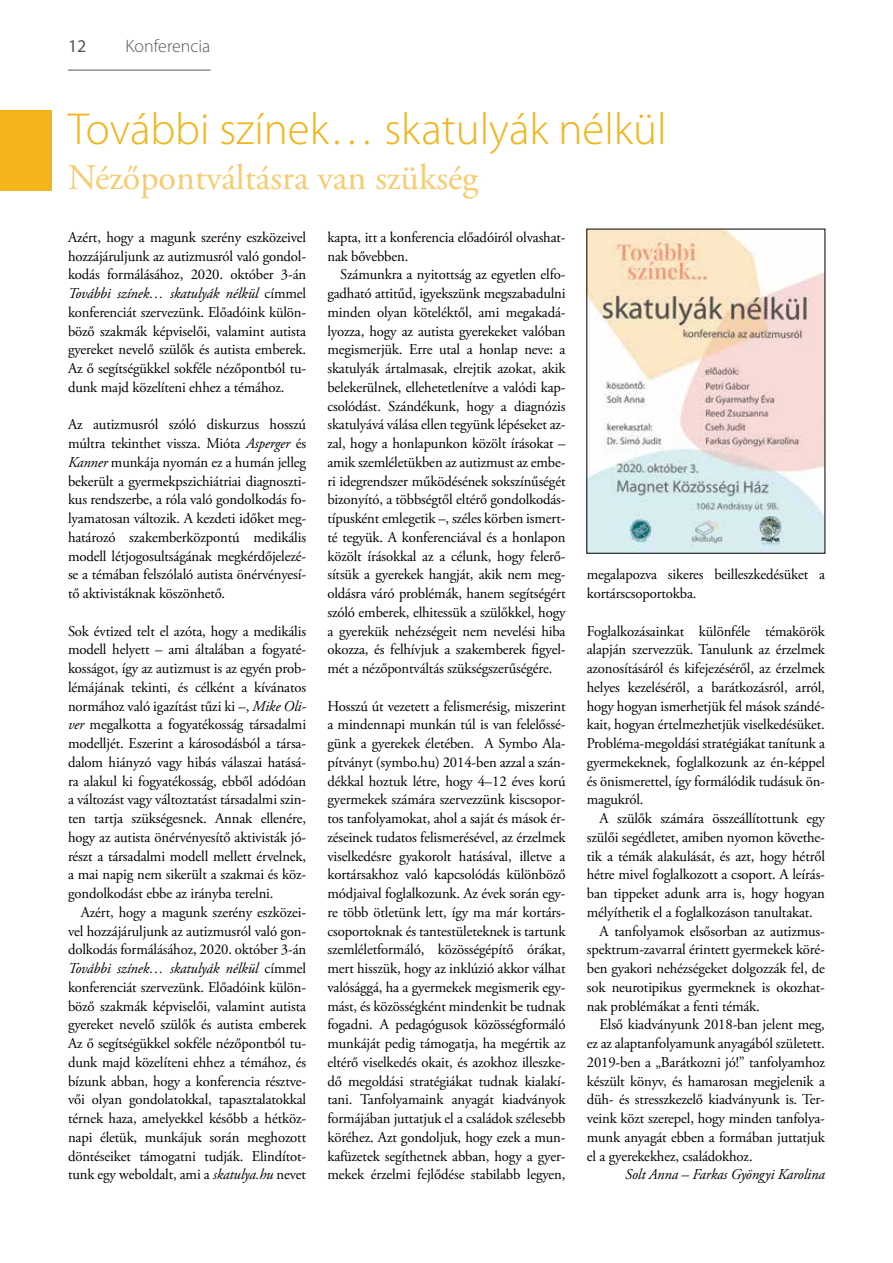
<style>
.page{position:relative;width:893px;height:1263px;background:#fff}
.page>*{position:absolute;margin:0;border:0;box-sizing:border-box;transform-origin:0 0}
.t1{font:300 45px "Myriad Pro";color:#f3b41c}
.t2{font:36px "Adobe Garamond Pro";color:#f8cb6e}
.t3{font:300 18px "Myriad Pro";color:#575756}
.t4{font:18px "Myriad Pro";color:#575756}
.t5{font:15px/18.8px "Adobe Garamond Pro";letter-spacing:-.01em;color:#000;text-align:justify}
.t6{font:italic 15px "Adobe Garamond Pro";letter-spacing:-.01em;color:#000}
.s1{font-style:italic}
</style>
<div class="page">
<hr style="left:68px;top:70px;width:142px;height:1px;background:#575756">
<div style="left:0;top:111px;width:51px;height:80px;background:#f3b41c"></div>
<img style="left:589px;top:231px;width:234px;height:320px">
<p class="t4" style="left:68px;top:37px;width:20px">12</p>
<p class="t3" style="left:125px;top:35px;width:87px">Konferencia</p>
<h1 class="t1" style="left:68px;top:102px;width:600px">További színek… skatulyák nélkül</h1>
<h2 class="t2" style="left:68px;top:156px;width:412px">Nézőpontváltásra van szükség</h2>
<p class="t5" style="left:327px;top:228px;width:240px">kapta, itt a konferencia előadóiról olvashat&shy;nak bővebben.</p>
<p class="t5" style="left:327px;top:266px;width:240px;text-indent:13px">Számunkra a nyitottság az egyetlen elfo&shy;gadható attitűd, igyekszünk megszabadulni minden olyan köteléktől, ami megakadá&shy;lyozza, hogy az autista gyerekeket valóban megismerjük. Erre utal a honlap neve: a skatulyák ártalmasak, elrejtik azokat, akik belekerülnek, ellehetetlenítve a valódi kap&shy;csolódást. Szándékunk, hogy a diagnózis skatulyává válása ellen tegyünk lépéseket az&shy;zal, hogy a honlapunkon közölt írásokat – amik szemléletükben az autizmust az embe&shy;ri idegrendszer működésének sokszínűségét bizonyító, a többségtől eltérő gondolkodás&shy;típusként emlegetik –, széles körben ismert&shy;té tegyük. A konferenciával és a honlapon közölt írásokkal az a célunk, hogy felerő&shy;sítsük a gyerekek hangját, akik nem meg&shy;oldásra váró problémák, hanem segítségért szóló emberek, elhitessük a szülőkkel, hogy a gyerekük nehézségeit nem nevelési hiba okozza, és felhívjuk a szakemberek figyel&shy;mét a nézőpontváltás szükségszerűségére.</p>
<p class="t5" style="left:327px;top:697px;width:240px">Hosszú út vezetett a felismerésig, miszerint a mindennapi munkán túl is van felelőssé&shy;günk a gyerekek életében. A Symbo Ala&shy;pítványt (symbo.hu) 2014-ben azzal a szán&shy;dékkal hoztuk létre, hogy 4–12 éves korú gyermekek számára szervezzünk kiscsopor&shy;tos tanfolyamokat, ahol a saját és mások ér&shy;zéseinek tudatos felismerésével, az érzelmek viselkedésre gyakorolt hatásával, illetve a kortársakhoz való kapcsolódás különböző módjaival foglalkozunk. Az évek során egy&shy;re több ötletünk lett, így ma már kortárs&shy;csoportoknak és tantestületeknek is tartunk szemléletformáló, közösségépítő órákat, mert hisszük, hogy az inklúzió akkor válhat valósággá, ha a gyermekek megismerik egy&shy;mást, és közösségként mindenkit be tudnak fogadni. A pedagógusok közösségformáló munkáját pedig támogatja, ha megértik az eltérő viselkedés okait, és azokhoz illeszke&shy;dő megoldási stratégiákat tudnak kialakí&shy;tani. Tanfolyamaink anyagát kiadványok formájában juttatjuk el a családok szélesebb köréhez. Azt gondoljuk, hogy ezek a mun&shy;kafüzetek segíthetnek abban, hogy a gyer&shy;mekek érzelmi fejlődése stabilabb legyen,</p>
<p class="t5" style="left:68px;top:228px;width:240px">Azért, hogy a magunk szerény eszközeivel hozzájáruljunk az autizmusról való gondol&shy;kodás formálásához, 2020. október 3-án <span class="s1">További színek… skatulyák nélkül</span> címmel konferenciát szervezünk. Előadóink külön&shy;böző szakmák képviselői, valamint autista gyereket nevelő szülők és autista emberek.<br>Az ő segítségükkel sokféle nézőpontból tu&shy;dunk majd közelíteni ehhez a témához.</p>
<p class="t5" style="left:68px;top:416px;width:240px">Az autizmusról szóló diskurzus hosszú múltra tekinthet vissza. Mióta <span class="s1">Asperger</span> és <span class="s1">Kanner</span> munkája nyomán ez a humán jelleg bekerült a gyermekpszichiátriai diagnoszti&shy;kus rendszerbe, a róla való gondolkodás fo&shy;lyamatosan változik. A kezdeti időket meg&shy;határozó szakemberközpontú medikális modell létjogosultságának megkérdőjelezé&shy;se a témában felszólaló autista önérvényesí&shy;tő aktivistáknak köszönhető.</p>
<p class="t5" style="left:68px;top:622px;width:240px">Sok évtized telt el azóta, hogy a medikális modell helyett – ami általában a fogyaté&shy;kosságot, így az autizmust is az egyén prob&shy;lémájának tekinti, és célként a kívánatos normához való igazítást tűzi ki –, <span class="s1">Mike Oli&shy;ver</span> megalkotta a fogyatékosság társadalmi modelljét. Eszerint a károsodásból a társa&shy;dalom hiányzó vagy hibás válaszai hatásá&shy;ra alakul ki fogyatékosság, ebből adódóan a változást vagy változtatást társadalmi szin&shy;ten tartja szükségesnek. Annak ellenére, hogy az autista önérvényesítő aktivisták jó&shy;részt a társadalmi modell mellett érvelnek, a mai napig nem sikerült a szakmai és köz&shy;gondolkodást ebbe az irányba terelni.</p>
<p class="t5" style="left:68px;top:903px;width:240px;text-indent:13px">Azért, hogy a magunk szerény eszközei&shy;vel hozzájáruljunk az autizmusról való gon&shy;dolkodás formálásához, 2020. október 3-án <span class="s1">További színek… skatulyák nélkül</span> címmel konferenciát szervezünk. Előadóink külön&shy;böző szakmák képviselői, valamint autista gyereket nevelő szülők és autista emberek Az ő segítségükkel sokféle nézőpontból tu&shy;dunk majd közelíteni ehhez a témához, és bízunk abban, hogy a konferencia résztve&shy;vői olyan gondolatokkal, tapasztalatokkal térnek haza, amelyekkel később a hétköz&shy;napi életük, munkájuk során meghozott döntéseiket támogatni tudják. Elindítot&shy;tunk egy weboldalt, ami a <span class="s1">skatulya.hu</span> nevet</p>
<p class="t5" style="left:587px;top:566px;width:240px">megalapozva sikeres beilleszkedésüket a kortárscsoportokba.</p>
<p class="t5" style="left:587px;top:622px;width:240px">Foglalkozásainkat különféle témakörök alapján szervezzük. Tanulunk az érzelmek azonosításáról és kifejezéséről, az érzelmek helyes kezeléséről, a barátkozásról, arról, hogy hogyan ismerhetjük fel mások szándé&shy;kait, hogyan értelmezhetjük viselkedésüket.<br>Probléma-megoldási stratégiákat tanítunk a gyermekeknek, foglalkozunk az én-képpel és önismerettel, így formálódik tudásuk ön&shy;magukról.</p>
<p class="t5" style="left:600px;top:809px;width:227px">A szülők számára összeállítottunk egy</p>
<p class="t5" style="left:587px;top:828px;width:240px">szülői segédletet, amiben nyomon követhe-</p>
<p class="t5" style="left:587px;top:847px;width:240px">tik a témák alakulását, és azt, hogy hétről</p>
<p class="t5" style="left:587px;top:866px;width:240px">hétre mivel foglalkozott a csoport. A leírás-</p>
<p class="t5" style="left:587px;top:884px;width:240px">ban tippeket adunk arra is, hogy hogyan</p>
<p class="t5" style="left:587px;top:903px;width:228px">mélyíthetik el a foglalkozáson tanultakat.</p>
<p class="t5" style="left:600px;top:922px;width:227px">A tanfolyamok elsősorban az autizmus-</p>
<p class="t5" style="left:587px;top:941px;width:240px">spektrum-zavarral érintett gyermekek köré-</p>
<p class="t5" style="left:587px;top:959px;width:240px">ben gyakori nehézségeket dolgozzák fel, de</p>
<p class="t5" style="left:587px;top:978px;width:240px">sok neurotipikus gyermeknek is okozhat-</p>
<p class="t5" style="left:587px;top:997px;width:175px">nak problémákat a fenti témák.</p>
<p class="t5" style="left:600px;top:1016px;width:227px">Első kiadványunk 2018-ban jelent meg,</p>
<p class="t5" style="left:587px;top:1034px;width:240px">ez az alaptanfolyamunk anyagából született.</p>
<p class="t5" style="left:587px;top:1053px;width:240px">2019-ben a „Barátkozni jó!” tanfolyamhoz</p>
<p class="t5" style="left:587px;top:1072px;width:240px">készült könyv, és hamarosan megjelenik a</p>
<p class="t5" style="left:587px;top:1091px;width:240px">düh- és stresszkezelő kiadványunk is. Ter-</p>
<p class="t5" style="left:587px;top:1109px;width:240px">veink közt szerepel, hogy minden tanfolya-</p>
<p class="t5" style="left:587px;top:1128px;width:240px">munk anyagát ebben a formában juttatjuk</p>
<p class="t5" style="left:587px;top:1147px;width:167px">el a gyerekekhez, családokhoz.</p>
<p class="t6" style="left:625px;top:1166px;width:201px">Solt Anna – Farkas Gyöngyi Karolina</p>
</div>
